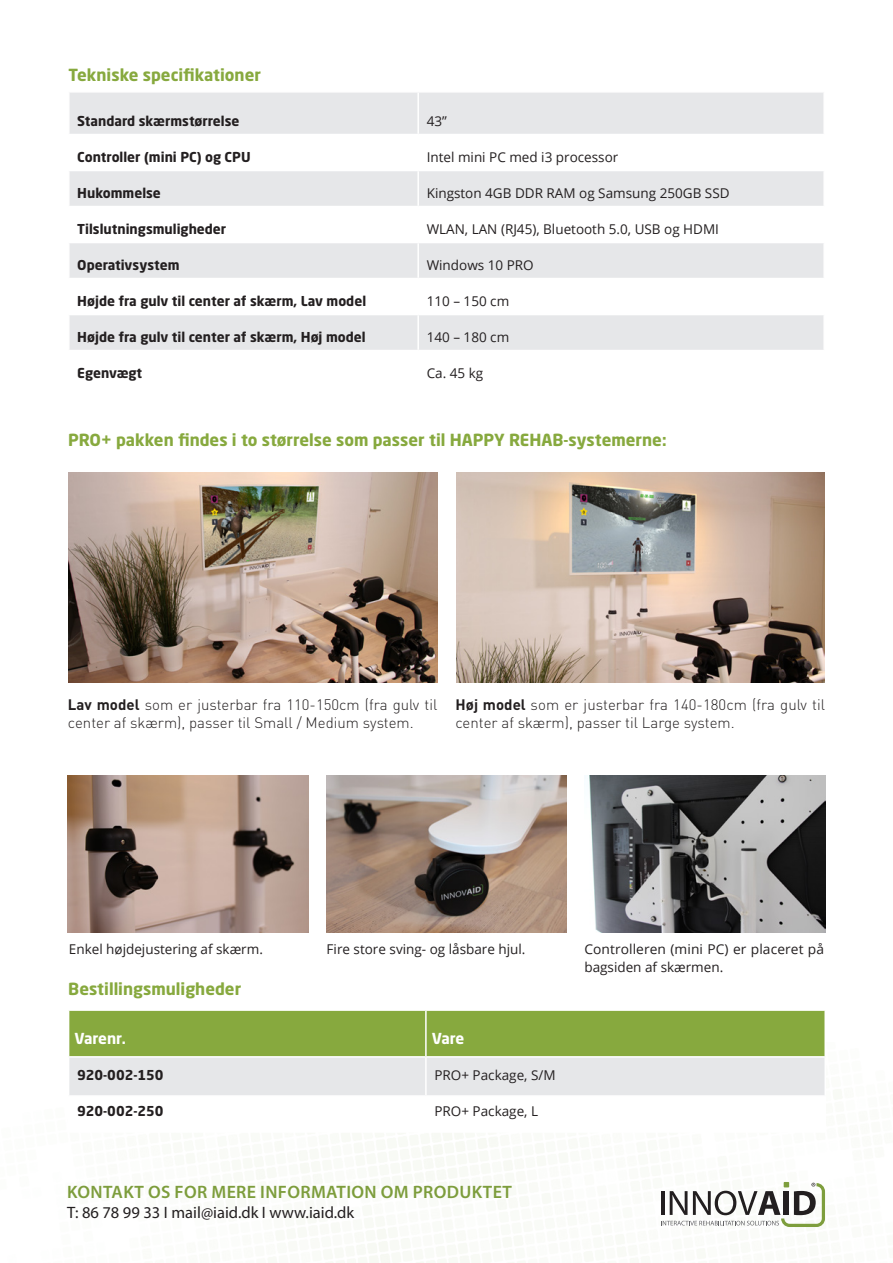
<style>
.page{position:relative;width:893px;height:1263px;background:#fff}
.page>*{position:absolute;margin:0;border:0;box-sizing:border-box;transform-origin:0 0}
.t1{font:600 18px "Myriad Pro";letter-spacing:.02em;color:#7d9d3c}
.produktTeskt{font:700 16.5px "Neo Sans Std";color:#87a93e}
.t2{font:16.5px "Myriad Pro";color:#231f20}
.t3{font:300 15px/18px "DIN";color:#231f20}
.TabelHeader{font:700 15px "Neo Sans Std";letter-spacing:-.01em;color:#fff}
.Brødtekst{font:13.5px/18px "Open Sans";color:#231f20}
.Brødtekst-2{font:700 13.5px "Neo Sans Std";color:#231f20}
.s1{font-weight:700}
</style>
<div class="page">
<svg style="left:661px;top:1182px;width:164px;height:45px"></svg>
<div style="left:70px;top:93px;width:753px;height:41px;background:#e6e7e9"></div>
<svg style="left:70px;top:171px;width:753px;height:179px;fill:#e6e7e9"></svg>
<hr style="left:417px;top:93px;width:2px;height:41px;background:#fff">
<hr style="left:417px;top:171px;width:2px;height:35px;background:#fff">
<hr style="left:68px;top:206px;width:350px;height:1px;background:#fff">
<hr style="left:418px;top:206px;width:407px;height:1px;background:#fff">
<hr style="left:417px;top:207px;width:2px;height:35px;background:#fff">
<hr style="left:68px;top:242px;width:350px;height:1px;background:#fff">
<hr style="left:418px;top:242px;width:407px;height:1px;background:#fff">
<hr style="left:417px;top:243px;width:2px;height:35px;background:#fff">
<hr style="left:68px;top:278px;width:350px;height:1px;background:#fff">
<hr style="left:418px;top:278px;width:407px;height:1px;background:#fff">
<hr style="left:417px;top:279px;width:2px;height:35px;background:#fff">
<hr style="left:68px;top:314px;width:350px;height:1px;background:#fff">
<hr style="left:418px;top:314px;width:407px;height:1px;background:#fff">
<hr style="left:417px;top:315px;width:2px;height:35px;background:#fff">
<svg style="left:69px;top:1011px;width:755px;height:84px;background:#b1c58b"></svg>
<hr style="left:425px;top:1011px;width:2px;height:45px;background:#fff">
<hr style="left:425px;top:1058px;width:2px;height:37px;background:#fff">
<hr style="left:68px;top:1056px;width:358px;height:2px;background:#fff">
<hr style="left:426px;top:1056px;width:400px;height:2px;background:#fff">
<img style="left:68px;top:775px;width:241px;height:158px">
<img style="left:326px;top:775px;width:241px;height:158px">
<img style="left:587px;top:775px;width:238px;height:158px">
<img style="left:68px;top:472px;width:369px;height:210px">
<img style="left:456px;top:472px;width:369px;height:210px">
<p class="produktTeskt" style="left:68px;top:64px;width:194px">Tekniske specifikationer</p>
<p class="Brødtekst-2" style="left:77px;top:112px;width:164px">Standard skærmstørrelse</p>
<p class="Brødtekst" style="left:427px;top:112px;width:22px">43”</p>
<p class="Brødtekst-2" style="left:77px;top:148px;width:175px">Controller (mini PC) og CPU</p>
<p class="Brødtekst" style="left:427px;top:148px;width:193px">Intel mini PC med i3 processor</p>
<p class="Brødtekst-2" style="left:77px;top:184px;width:85px">Hukommelse</p>
<p class="Brødtekst" style="left:427px;top:184px;width:304px">Kingston 4GB DDR RAM og Samsung 250GB SSD</p>
<p class="Brødtekst-2" style="left:77px;top:220px;width:150px">Tilslutningsmuligheder</p>
<p class="Brødtekst" style="left:427px;top:220px;width:294px">WLAN, LAN (RJ45), Bluetooth 5.0, USB og HDMI</p>
<p class="Brødtekst-2" style="left:77px;top:256px;width:104px">Operativsystem</p>
<p class="Brødtekst" style="left:427px;top:256px;width:109px">Windows 10 PRO</p>
<p class="Brødtekst-2" style="left:77px;top:292px;width:290px">Højde fra gulv til center af skærm, Lav model</p>
<p class="Brødtekst" style="left:427px;top:292px;width:84px">110 – 150 cm</p>
<p class="Brødtekst-2" style="left:77px;top:328px;width:290px">Højde fra gulv til center af skærm, Høj model</p>
<p class="Brødtekst" style="left:427px;top:328px;width:84px">140 – 180 cm</p>
<p class="Brødtekst-2" style="left:77px;top:364px;width:67px">Egenvægt</p>
<p class="Brødtekst" style="left:427px;top:364px;width:58px">Ca. 45 kg</p>
<p class="produktTeskt" style="left:68px;top:430px;width:600px">PRO+ pakken findes i to størrelse som passer til HAPPY REHAB-systemerne:</p>
<p class="t3" style="left:68px;top:695px;width:371px"><span class="s1">Lav model</span> som er justerbar fra 110-150cm (fra gulv til center af skærm), passer til Small / Medium system.</p>
<p class="t3" style="left:455px;top:695px;width:371px"><span class="s1">Høj model</span> som er justerbar fra 140-180cm (fra gulv til center af skærm), passer til Large system.</p>
<p class="Brødtekst" style="left:69px;top:940px;width:196px">Enkel højdejustering af skærm.</p>
<p class="Brødtekst" style="left:327px;top:940px;width:200px">Fire store sving- og låsbare hjul.</p>
<p class="Brødtekst" style="left:584px;top:940px;width:241px">Controlleren (mini PC) er placeret på bagsiden af skærmen.</p>
<p class="produktTeskt" style="left:68px;top:978px;width:174px">Bestillingsmuligheder</p>
<p class="TabelHeader" style="left:75px;top:1029px;width:53px">Varenr.</p>
<p class="TabelHeader" style="left:432px;top:1029px;width:34px">Vare</p>
<p class="Brødtekst-2" style="left:77px;top:1066px;width:88px">920-002-150</p>
<p class="Brødtekst" style="left:434px;top:1066px;width:123px">PRO+ Package, S/M</p>
<p class="Brødtekst-2" style="left:77px;top:1102px;width:88px">920-002-250</p>
<p class="Brødtekst" style="left:434px;top:1102px;width:105px">PRO+ Package, L</p>
<h1 class="t1" style="left:67px;top:1181px;width:446px">KONTAKT OS FOR MERE INFORMATION OM PRODUKTET</h1>
<p class="t2" style="left:67px;top:1202px;width:289px">T: 86 78 99 33 I mail@iaid.dk I www.iaid.dk</p>
</div>
